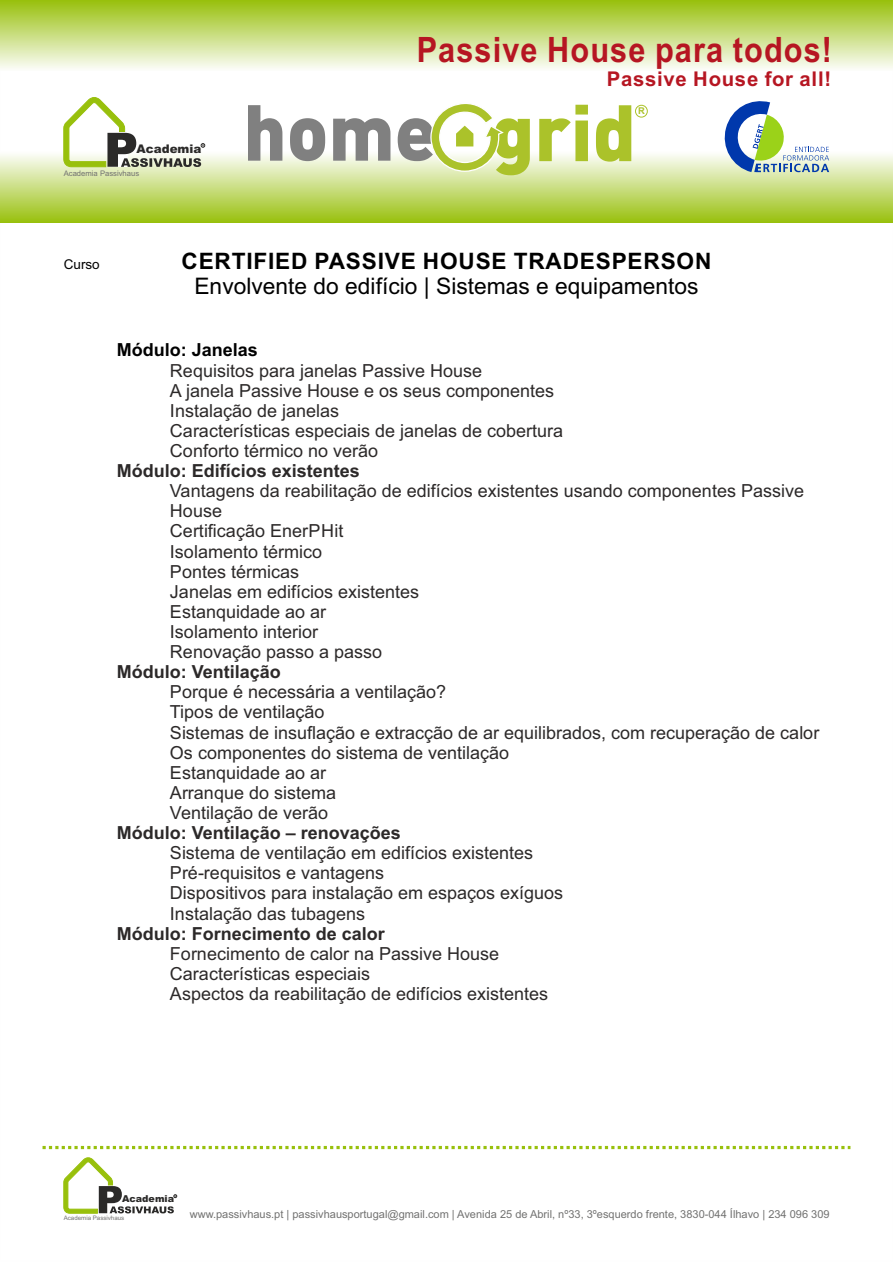
<style>
.page{position:relative;width:893px;height:1263px;background:#fff}
.page>*{position:absolute;margin:0;border:0;box-sizing:border-box;transform-origin:0 0}
.t1{font:700 34.95px "Arial";letter-spacing:.035em;color:#b61622;scale:.88 1}
.t2{font:22.8px "Arial";color:#000}
.t3{font:700 22.65px "Arial";letter-spacing:.035em;color:#000}
.t4{font:700 20.4px "Arial";letter-spacing:.035em;color:#b61622}
.t5{font:18px/20.1px "Arial";color:#2c2929}
.t6{font:700 18px "Arial";color:#2c2929}
.t7{font:700 18px "Arial";color:#000}
.t8{font:13.5px "Arial";color:#000}
.t9{font:900 11.85px "Arial";color:#2b2a29}
.t10{font:10.95px "Arial";color:#727271}
.t11{font:900 9.6px "Arial";color:#2b2a29}
.t12{font:700 9.3px "Arial";color:#abc22a}
.t13{font:7.65px "Arial";color:#727271}
.t14{font:6.15px "Arial";color:#727271}
</style>
<div class="page">
<svg style="left:43px;top:1146px;width:807px;height:3px"></svg>
<svg style="left:64px;top:1157px;width:113px;height:56px"></svg>
<div style="left:0;top:0;width:893px;height:71px;background:linear-gradient(to bottom,#98c00b,#fdfdfb)"></div>
<div style="left:0;top:152px;width:893px;height:70px;background:linear-gradient(to bottom,#fdfdfc,#9bc213)"></div>
<div style="left:635px;top:105px;width:13px;height:12px;border:1px solid #abc22a;border-radius:50%"></div>
<svg style="left:248px;top:104px;width:383px;height:71px"></svg>
<svg style="left:64px;top:97px;width:141px;height:70px"></svg>
<svg style="left:721px;top:101px;width:108px;height:71px"></svg>
<h1 class="t1" style="left:417px;top:37px;width:474px">Passive House para todos!</h1>
<p class="t4" style="left:607px;top:71px;width:226px">Passive House for all!</p>
<p class="t9" style="left:137px;top:144px;width:66px">Academia</p>
<p class="t13" style="left:64px;top:170px;width:77px">Academia Passivhaus</p>
<p class="t12" style="left:638px;top:108px;width:8px">R</p>
<p class="t8" style="left:64px;top:259px;width:38px">Curso</p>
<p class="t3" style="left:182px;top:252px;width:531px">CERTIFIED PASSIVE HOUSE TRADESPERSON</p>
<p class="t2" style="left:194px;top:277px;width:505px">Envolvente do edifício | Sistemas e equipamentos</p>
<p class="t7" style="left:117px;top:343px;width:143px">Módulo: Janelas</p>
<p class="t5" style="left:170px;top:362px;width:395px">Requisitos para janelas Passive House<br>A janela Passive House e os seus componentes Instalação de janelas<br>Características especiais de janelas de cobertura Conforto térmico no verão</p>
<p class="t6" style="left:117px;top:464px;width:245px">Módulo: Edifícios existentes</p>
<p class="t5" style="left:170px;top:482px;width:635px">Vantagens da reabilitação de edifícios existentes usando componentes Passive<br>House<br>Certificação EnerPHit<br>Isolamento térmico<br>Pontes térmicas<br>Janelas em edifícios existentes<br>Estanquidade ao ar<br>Isolamento interior<br>Renovação passo a passo</p>
<p class="t6" style="left:117px;top:665px;width:166px">Módulo: Ventilação</p>
<p class="t5" style="left:170px;top:684px;width:651px">Porque é necessária a ventilação?<br>Tipos de ventilação<br>Sistemas de insuflação e extracção de ar equilibrados, com recuperação de calor Os componentes do sistema de ventilação<br>Estanquidade ao ar<br>Arranque do sistema<br>Ventilação de verão</p>
<p class="t6" style="left:117px;top:826px;width:286px">Módulo: Ventilação – renovações</p>
<p class="t5" style="left:170px;top:844px;width:395px">Sistema de ventilação em edifícios existentes Pré-requisitos e vantagens<br>Dispositivos para instalação em espaços exíguos Instalação das tubagens</p>
<p class="t6" style="left:117px;top:926px;width:270px">Módulo: Fornecimento de calor</p>
<p class="t5" style="left:170px;top:945px;width:380px">Fornecimento de calor na Passive House<br>Características especiais<br>Aspectos da reabilitação de edifícios existentes</p>
<p class="t11" style="left:122px;top:1195px;width:53px">Academia</p>
<p class="t14" style="left:64px;top:1216px;width:62px">Academia Passivhaus</p>
<p class="t10" style="left:190px;top:1210px;width:641px">www.passivhaus.pt | passivhausportugal@gmail.com | Avenida 25 de Abril, nº33, 3ºesquerdo frente, 3830-044 Ílhavo | 234 096 309</p>
</div>
